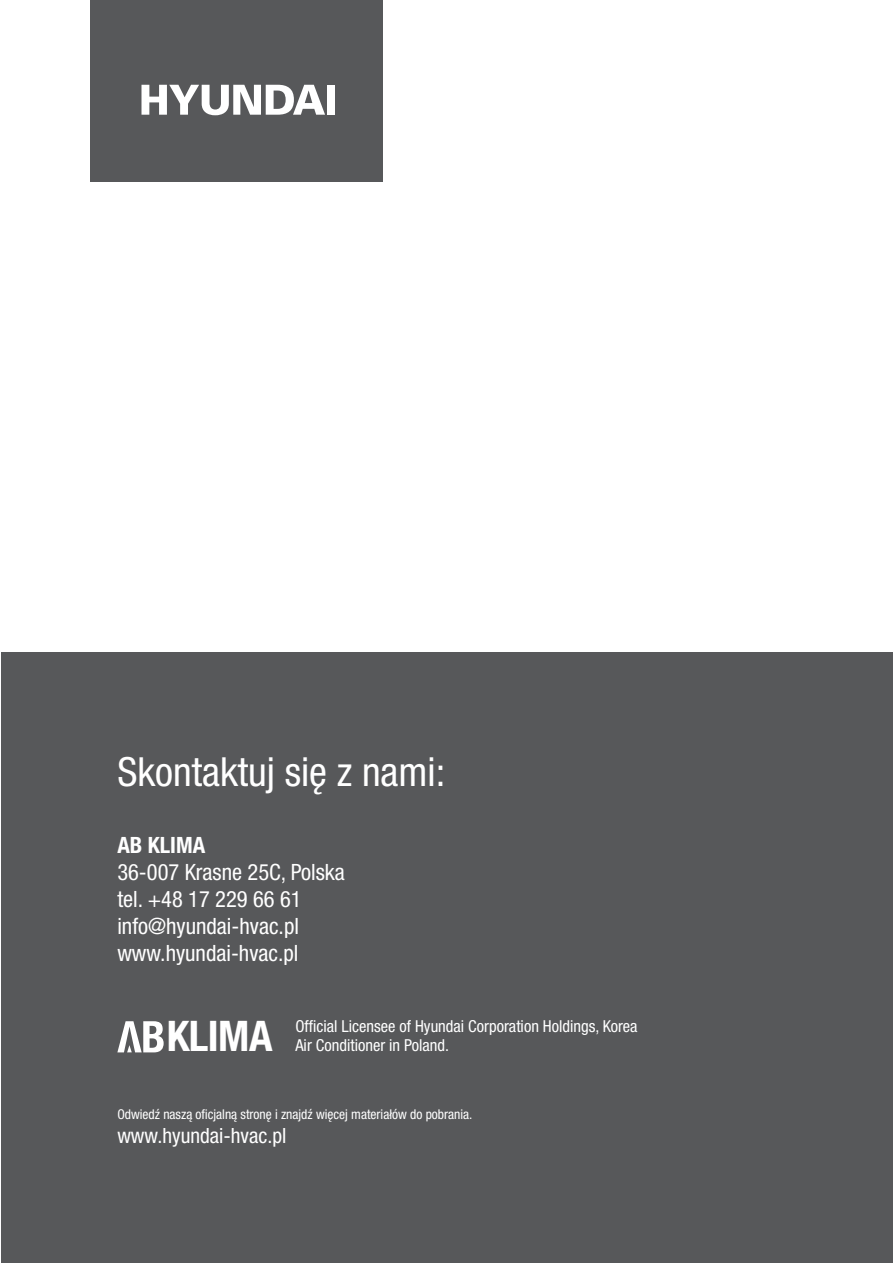
<style>
.page{position:relative;width:893px;height:1263px;background:#fff}
.page>*{position:absolute;margin:0;border:0;box-sizing:border-box;transform-origin:0 0}
.t1{font:700 condensed 42.15px "Helvetica Neue LT Pro";letter-spacing:-.015em;color:#fff}
.t2{font:condensed 40.2px "Helvetica Neue LT Pro";color:#fff}
.t3{font:condensed 22.5px/27px "Helvetica Neue LT Pro";color:#fff}
.t4{font:700 condensed 22.5px "Helvetica Neue LT Pro";color:#fff}
.t5{font:condensed 21px "Helvetica Neue LT Pro";color:#fff}
.t6{font:condensed 16.5px/19.8px "Helvetica Neue LT Pro";color:#fff}
.t7{font:condensed 13.5px "Helvetica Neue LT Pro";color:#fff}
</style>
<div class="page">
<div style="left:1px;top:653px;width:892px;height:610px;background:#57585a"></div>
<div style="left:90px;top:0;width:292px;height:181px;background:#57585a"></div>
<svg style="left:141px;top:85px;width:184px;height:30px"></svg>
<div style="left:327px;top:85px;width:8px;height:30px;background:#fff"></div>
<svg style="left:117px;top:1021px;width:47px;height:31px"></svg>
<h2 class="t2" style="left:117px;top:748px;width:329px">Skontaktuj się z nami:</h2>
<p class="t4" style="left:117px;top:831px;width:89px">AB KLIMA</p>
<p class="t3" style="left:117px;top:858px;width:229px">36-007 Krasne 25C, Polska tel. +48 17 229 66 61 info@hyundai-hvac.pl www.hyundai-hvac.pl</p>
<h1 class="t1" style="left:167px;top:1011px;width:107px">KLIMA</h1>
<p class="t6" style="left:295px;top:1016px;width:344px">Official Licensee of Hyundai Corporation Holdings, Korea<br>Air Conditioner in Poland.</p>
<p class="t7" style="left:117px;top:1106px;width:357px">Odwiedź naszą oficjalną stronę i znajdź więcej materiałów do pobrania.</p>
<p class="t5" style="left:117px;top:1123px;width:171px">www.hyundai-hvac.pl</p>
</div>
